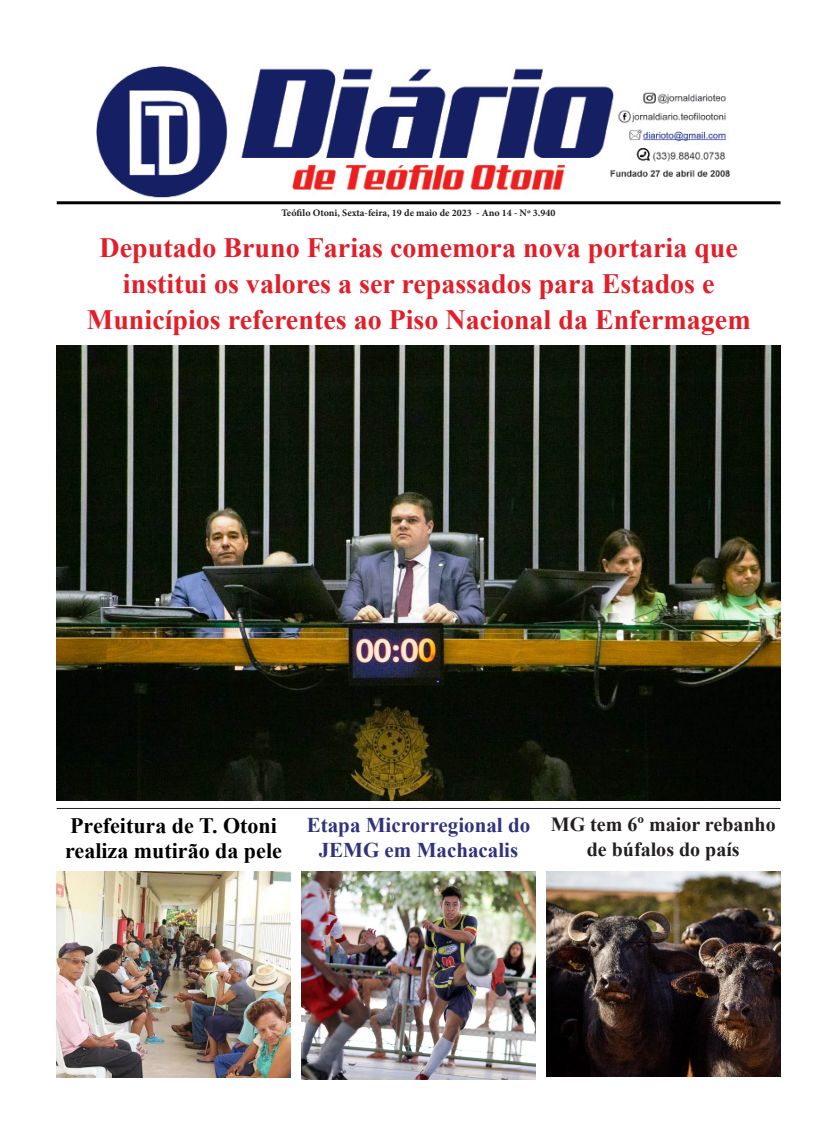
<style>
.page{position:relative;width:837px;height:1134px;background:#fff}
.page>*{position:absolute;margin:0;border:0;box-sizing:border-box;transform-origin:0 0}
.t1{font:700 28px "Times New Roman";color:#e21e29}
.t2{font:700 22px/25px "Times New Roman";color:#000}
.t3{font:700 21px/25.2px "Times New Roman";color:#30327c;text-align:center}
.t4{font:700 20px/25px "Times New Roman";color:#231f20;text-align:center}
.t5{font:700 10px "Minion Pro";color:#231f20}
</style>
<div class="page">
<hr style="left:57px;top:201px;width:723px;height:3px;background:#000">
<img style="left:96px;top:66px;width:632px;height:132px">
<img style="left:57px;top:346px;width:722px;height:455px">
<hr style="left:57px;top:808px;width:723px;height:1px;background:#231f20">
<img style="left:57px;top:872px;width:233px;height:205px">
<img style="left:301px;top:872px;width:234px;height:207px">
<img style="left:546px;top:872px;width:233px;height:204px">
<p class="t5" style="left:281px;top:205px;width:275px">Teófilo Otoni, Sexta-feira, 19 de maio de 2023 - Ano 14 - Nº 3.940</p>
<p class="t1" style="left:100px;top:228px;width:639px">Deputado Bruno Farias comemora nova portaria que</p>
<p class="t1" style="left:123px;top:264px;width:593px">institui os valores a ser repassados para Estados e</p>
<p class="t1" style="left:87px;top:300px;width:665px">Municípios referentes ao Piso Nacional da Enfermagem</p>
<p class="t2" style="left:65px;top:812px;width:218px">Prefeitura de T. Otoni realiza mutirão da pele</p>
<p class="t3" style="left:307px;top:812px;width:225px">Etapa Microrregional do<br>JEMG em Machacalis</p>
<p class="t4" style="left:550px;top:812px;width:226px">MG tem 6º maior rebanho de búfalos do país</p>
</div>
